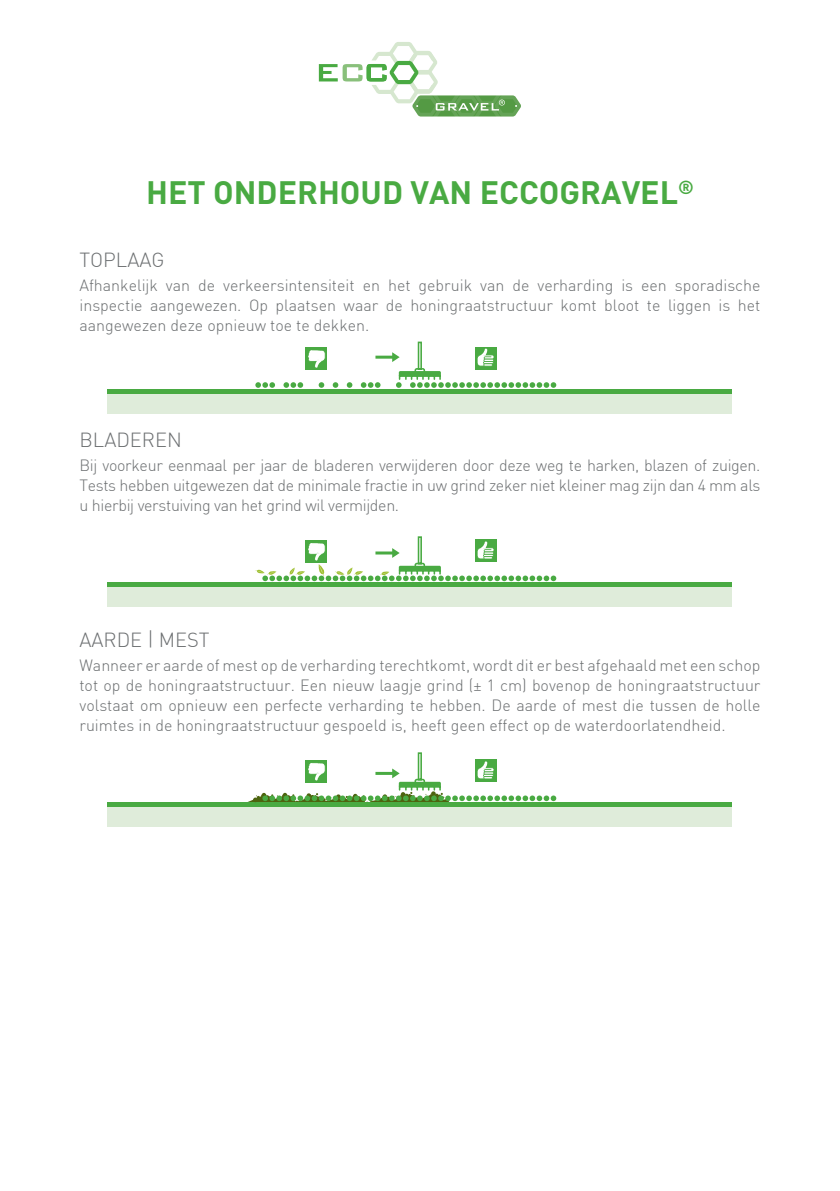
<style>
.page{position:relative;width:840px;height:1191px;background:#fff}
.page>*{position:absolute;margin:0;border:0;box-sizing:border-box;transform-origin:0 0}
.t1{font:700 32px "DIN";color:#49aa42}
.t2{font:300 20px "DIN";color:#6b6e70}
.t3{font:300 16px/20px "DIN";color:#6b6e70;text-align:justify}
</style>
<div class="page">
<svg style="left:319px;top:42px;width:202px;height:75px"></svg>
<div style="left:108px;top:389px;width:623px;height:5px;background:#49aa42"></div>
<div style="left:108px;top:394px;width:623px;height:19px;background:#dfecda"></div>
<svg style="left:255px;top:382px;width:20px;height:6px"></svg>
<svg style="left:283px;top:382px;width:20px;height:6px"></svg>
<svg style="left:318px;top:382px;width:6px;height:6px"></svg>
<svg style="left:332px;top:382px;width:6px;height:6px"></svg>
<svg style="left:346px;top:382px;width:6px;height:6px"></svg>
<div style="left:305px;top:347px;width:22px;height:22px;background:#49aa42"></div>
<svg style="left:308px;top:350px;width:17px;height:18px"></svg>
<svg style="left:360px;top:341px;width:196px;height:47px"></svg>
<div style="left:108px;top:582px;width:623px;height:5px;background:#49aa42"></div>
<div style="left:108px;top:587px;width:623px;height:20px;background:#dfecda"></div>
<svg style="left:255px;top:536px;width:301px;height:45px"></svg>
<div style="left:108px;top:802px;width:623px;height:5px;background:#49aa42"></div>
<div style="left:108px;top:807px;width:623px;height:19px;background:#dfecda"></div>
<svg style="left:248px;top:752px;width:308px;height:51px"></svg>
<h1 class="t1" style="left:146px;top:172px;width:549px">HET ONDERHOUD VAN ECCOGRAVEL<sup>®</sup></h1>
<p class="t2" style="left:79px;top:248px;width:86px">TOPLAAG</p>
<p class="t3" style="left:79px;top:275px;width:682px">Afhankelijk van de verkeersintensiteit en het gebruik van de verharding is een sporadische inspectie aangewezen. Op plaatsen waar de honingraatstructuur komt bloot te liggen is het aangewezen deze opnieuw toe te dekken.</p>
<p class="t2" style="left:79px;top:428px;width:104px">BLADEREN</p>
<p class="t3" style="left:79px;top:455px;width:682px">Bij voorkeur eenmaal per jaar de bladeren verwijderen door deze weg te harken, blazen of zuigen.<br>Tests hebben uitgewezen dat de minimale fractie in uw grind zeker niet kleiner mag zijn dan 4 mm als u hierbij verstuiving van het grind wil vermijden.</p>
<p class="t2" style="left:79px;top:628px;width:132px">AARDE | MEST</p>
<p class="t3" style="left:79px;top:655px;width:682px">Wanneer er aarde of mest op de verharding terechtkomt, wordt dit er best afgehaald met een schop tot op de honingraatstructuur. Een nieuw laagje grind (± 1 cm) bovenop de honingraatstructuur volstaat om opnieuw een perfecte verharding te hebben. De aarde of mest die tussen de holle ruimtes in de honingraatstructuur gespoeld is, heeft geen effect op de waterdoorlatendheid.</p>
</div>
